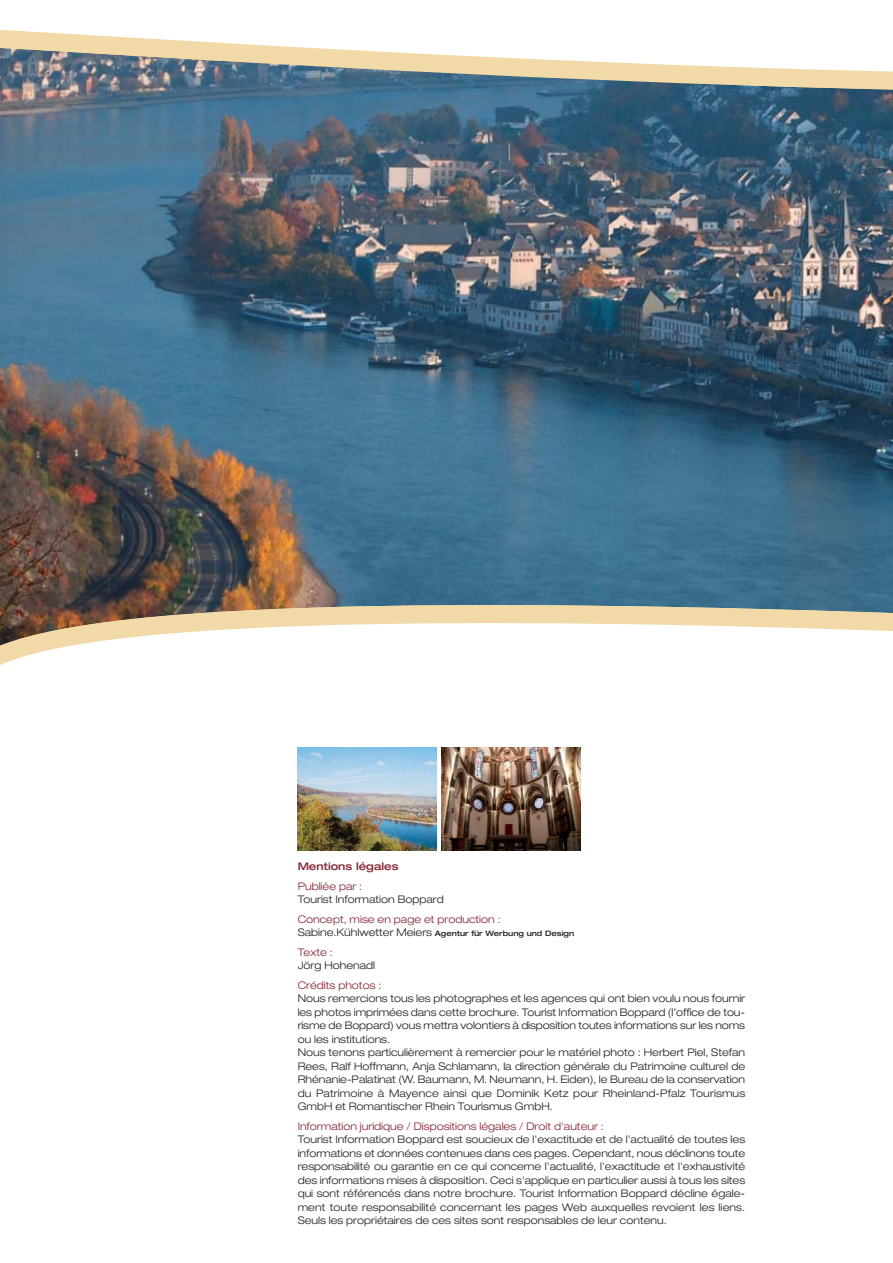
<style>
.page{position:relative;width:893px;height:1263px;background:#fff}
.page>*{position:absolute;margin:0;border:0;box-sizing:border-box;transform-origin:0 0}
.t1{font:300 expanded 10.5px/13.5px "Helvetica Neue";color:#231f20}
.t2{font:300 expanded 10.5px "Helvetica Neue";color:#862431}
.t3{font:500 expanded 10.5px "Helvetica Neue";color:#862431}
.t4{font:500 expanded 7.5px "Helvetica Neue";color:#231f20}
.s1{font-weight:300;font-size:10.5px}
</style>
<div class="page">
<img style="left:1px;top:30px;width:891px;height:635px">
<img style="left:297px;top:747px;width:284px;height:104px">
<hr style="left:437px;top:743px;width:4px;height:112px;background:#fff">
<img style="left:298px;top:748px;width:139px;height:103px">
<p class="t3" style="left:298px;top:863px;width:102px">Mentions légales</p>
<p class="t2" style="left:298px;top:882px;width:66px">Publiée par :</p>
<p class="t1" style="left:298px;top:894px;width:148px">Tourist Information Boppard</p>
<p class="t2" style="left:298px;top:915px;width:204px">Concept, mise en page et production :</p>
<p class="t4" style="left:298px;top:931px;width:278px"><span class="s1">Sabine.Kühlwetter Meiers</span> Agentur für Werbung und Design</p>
<p class="t2" style="left:298px;top:948px;width:37px">Texte :</p>
<p class="t1" style="left:298px;top:960px;width:79px">Jörg Hohenadl</p>
<p class="t2" style="left:298px;top:981px;width:85px">Crédits photos :</p>
<p class="t1" style="left:298px;top:993px;width:449px">Nous remercions tous les photographes et les agences qui ont bien voulu nous fournir les photos imprimées dans cette brochure. Tourist Information Boppard (l’office de tou&shy;risme de Boppard) vous mettra volontiers à disposition toutes informations sur les noms ou les institutions.<br>Nous tenons particulièrement à remercier pour le matériel photo : Herbert Piel, Stefan Rees, Ralf Hoffmann, Anja Schlamann, la direction générale du Patrimoine culturel de Rhénanie-Palatinat (W. Baumann, M. Neumann, H. Eiden), le Bureau de la conservation du Patrimoine à Mayence ainsi que Dominik Ketz pour Rheinland-Pfalz Tourismus GmbH et Romantischer Rhein Tourismus GmbH.</p>
<p class="t2" style="left:298px;top:1122px;width:308px">Information juridique / Dispositions légales / Droit d'auteur :</p>
<p class="t1" style="left:298px;top:1134px;width:449px;text-align:justify">Tourist Information Boppard est soucieux de l'exactitude et de l'actualité de toutes les informations et données contenues dans ces pages. Cependant, nous déclinons toute responsabilité ou garantie en ce qui concerne l'actualité, l'exactitude et l'exhaustivité des informations mises à disposition. Ceci s'applique en particulier aussi à tous les sites qui sont référencés dans notre brochure. Tourist Information Boppard décline égale&shy;ment toute responsabilité concernant les pages Web auxquelles revoient les liens.<br>Seuls les propriétaires de ces sites sont responsables de leur contenu.</p>
</div>
